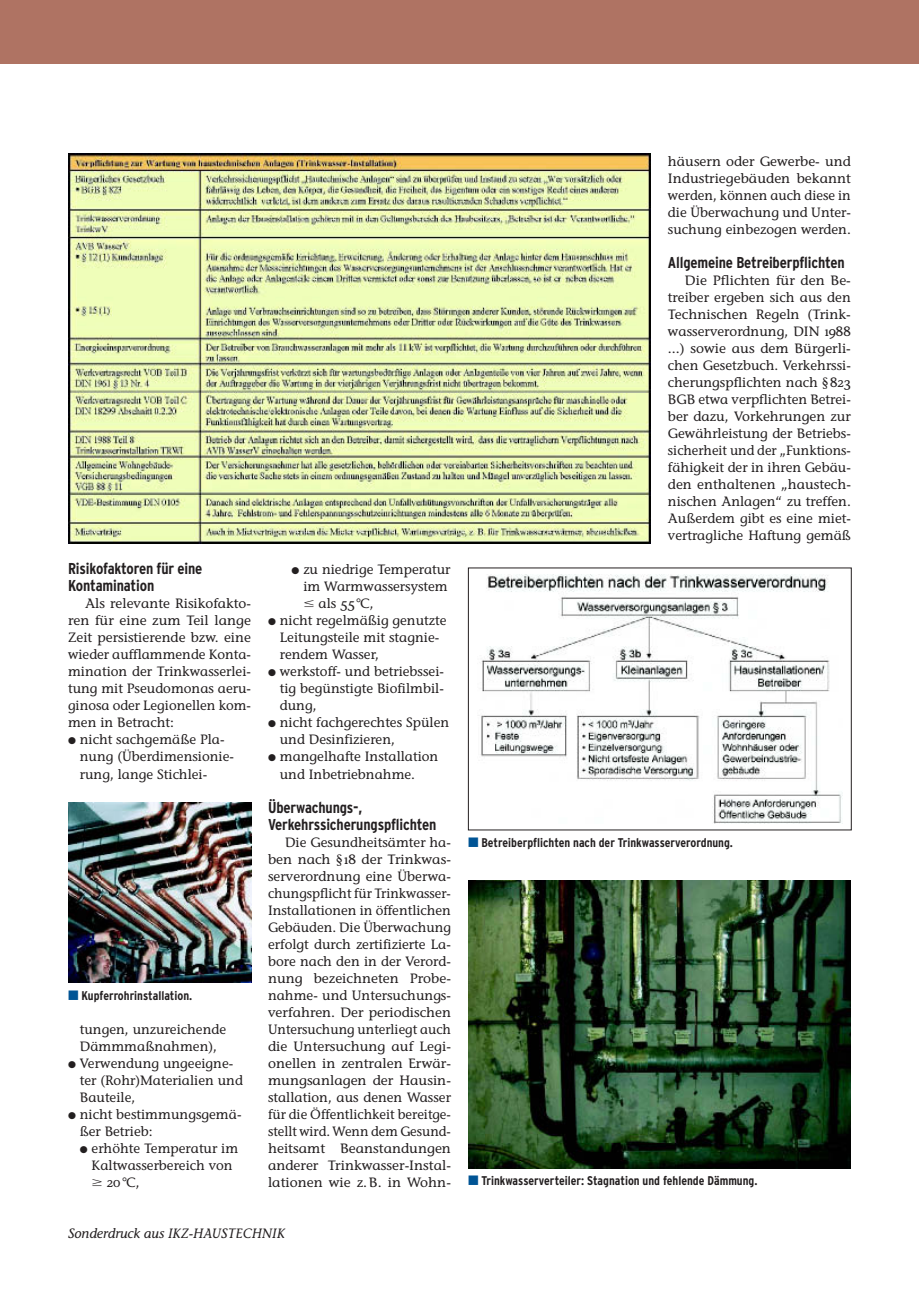
<style>
.page{position:relative;width:919px;height:1289px;background:#fff}
.page>*{position:absolute;margin:0;border:0;box-sizing:border-box;transform-origin:0 0}
.t1{font:700 condensed 15.75px/17px "IKZ Head";letter-spacing:-.01em;color:#231f20}
.t2{font:13.5px/17px "IKZ";color:#231f20;text-align:justify}
.t3{font:italic 13.5px "IKZ";color:#231f20}
.t4{font:700 condensed 12.6px "IKZ Head";color:#231f20}
.s1{font-family:"IKZ";font-weight:400;font-stretch:normal;font-size:13.5px;color:#005495}
.s2{font-family:"Mathematical Pi One"}
</style>
<div class="page">
<div style="left:0;top:0;width:13px;height:64px;background:#af7363"></div>
<div style="left:13px;top:0;width:905px;height:64px;background:#af7363"></div>
<img style="left:68px;top:153px;width:583px;height:390px">
<img style="left:68px;top:802px;width:183px;height:180px">
<img style="left:478px;top:574px;width:364px;height:249px">
<img style="left:468px;top:880px;width:382px;height:287px">
<p class="t1" style="left:68px;top:561px;width:136px">Risikofaktoren für eine<br>Kontamination</p>
<p class="t2" style="left:68px;top:596px;width:184px;text-align:left;text-indent:17px">Als relevante Risikofakto&shy;ren für eine zum Teil lange<br>Zeit persistierende bzw. eine wieder aufflammende Konta&shy;mination der Trinkwasserlei&shy;tung mit Pseudomonas aeru&shy;ginosa oder Legionellen kom&shy;men in Betracht:<br>∑ nicht sachgemäße Pla-</p>
<p class="t2" style="left:80px;top:749px;width:156px">nung (Überdimensionie&shy;rung, lange Stichlei-</p>
<p class="t4" style="left:68px;top:990px;width:126px"><span class="s1">∂</span> Kupferrohrinstallation.</p>
<p class="t2" style="left:80px;top:1021px;width:148px">tungen, unzureichende</p>
<p class="t2" style="left:80px;top:1038px;width:139px">Dämmmaßnahmen),</p>
<p class="t2" style="left:68px;top:1055px;width:167px">∑ Verwendung ungeeigne-</p>
<p class="t2" style="left:80px;top:1072px;width:164px">ter (Rohr)Materialien und</p>
<p class="t2" style="left:80px;top:1089px;width:57px">Bauteile,</p>
<p class="t2" style="left:68px;top:1106px;width:175px">∑ nicht bestimmungsgemä-</p>
<p class="t2" style="left:80px;top:1123px;width:74px">ßer Betrieb:</p>
<p class="t2" style="left:80px;top:1140px;width:160px">∑ erhöhte Temperatur im</p>
<p class="t2" style="left:92px;top:1157px;width:143px">Kaltwasserbereich von</p>
<p class="t2" style="left:107px;top:1174px;width:34px">20 °C,</p>
<p class="t2" style="left:291px;top:562px;width:160px;text-align:right">∑ zu niedrige Temperatur im Warmwassersystem</p>
<p class="t2" style="left:303px;top:596px;width:72px"><span class="s2">-</span> als 55 °C,</p>
<p class="t2" style="left:268px;top:613px;width:180px">∑ nicht regelmäßig genutzte</p>
<p class="t2" style="left:280px;top:630px;width:161px">Leitungsteile mit stagnie-</p>
<p class="t2" style="left:280px;top:647px;width:101px">rendem Wasser,</p>
<p class="t2" style="left:268px;top:664px;width:177px">∑ werkstoff- und betriebssei-</p>
<p class="t2" style="left:280px;top:681px;width:165px">tig begünstigte Biofilmbil-</p>
<p class="t2" style="left:280px;top:698px;width:38px">dung,</p>
<p class="t2" style="left:268px;top:715px;width:183px">∑ nicht fachgerechtes Spülen</p>
<p class="t2" style="left:280px;top:732px;width:117px">und Desinfizieren,</p>
<p class="t2" style="left:268px;top:749px;width:172px">∑ mangelhafte Installation</p>
<p class="t2" style="left:280px;top:766px;width:137px">und Inbetriebnahme.</p>
<p class="t1" style="left:268px;top:799px;width:170px">Überwachungs-,<br>Verkehrssicherungspflichten</p>
<p class="t2" style="left:268px;top:834px;width:184px;text-indent:17px">Die Gesundheitsämter ha&shy;ben nach § 18 der Trinkwas&shy;serverordnung eine Überwa&shy;chungspflicht für Trinkwasser-Installationen in öffentlichen Gebäuden. Die Überwachung erfolgt durch zertifizierte La&shy;bore nach den in der Verord&shy;nung bezeichneten Probe&shy;nahme- und Untersuchungs&shy;verfahren. Der periodischen Untersuchung unterliegt auch die Untersuchung auf Legi&shy;onellen in zentralen Erwär&shy;mungsanlagen der Hausin&shy;stallation, aus denen Wasser für die Öffentlichkeit bereitge&shy;stellt wird. Wenn dem Gesund&shy;heitsamt Beanstandungen anderer Trinkwasser-Instal&shy;lationen wie z. B. in Wohn-</p>
<p class="t3" style="left:68px;top:1227px;width:218px">Sonderdruck aus IKZ-HAUSTECHNIK</p>
<p class="t2" style="left:668px;top:154px;width:184px">häusern oder Gewerbe- und Industriegebäuden bekannt werden, können auch diese in die Überwachung und Unter&shy;suchung einbezogen werden.</p>
<p class="t1" style="left:668px;top:255px;width:178px">Allgemeine Betreiberpflichten</p>
<p class="t2" style="left:668px;top:273px;width:184px;text-indent:17px">Die Pflichten für den Be&shy;treiber ergeben sich aus den Technischen Regeln (Trink&shy;wasserverordnung, DIN 1988 ...) sowie aus dem Bürgerli&shy;chen Gesetzbuch. Verkehrssi&shy;cherungspflichten nach § 823<br>BGB etwa verpflichten Betrei&shy;ber dazu, Vorkehrungen zur Gewährleistung der Betriebs&shy;sicherheit und der „Funktions&shy;fähigkeit der in ihren Gebäu&shy;den enthaltenen „haustech&shy;nischen Anlagen“ zu treffen.<br>Außerdem gibt es eine miet&shy;vertragliche Haftung gemäß</p>
<p class="t4" style="left:468px;top:838px;width:266px"><span class="s1">∂</span> Betreiberpflichten nach der Trinkwasserverordnung.</p>
<p class="t4" style="left:468px;top:1175px;width:291px"><span class="s1">∂</span> Trinkwasserverteiler: Stagnation und fehlende Dämmung.</p>
</div>
